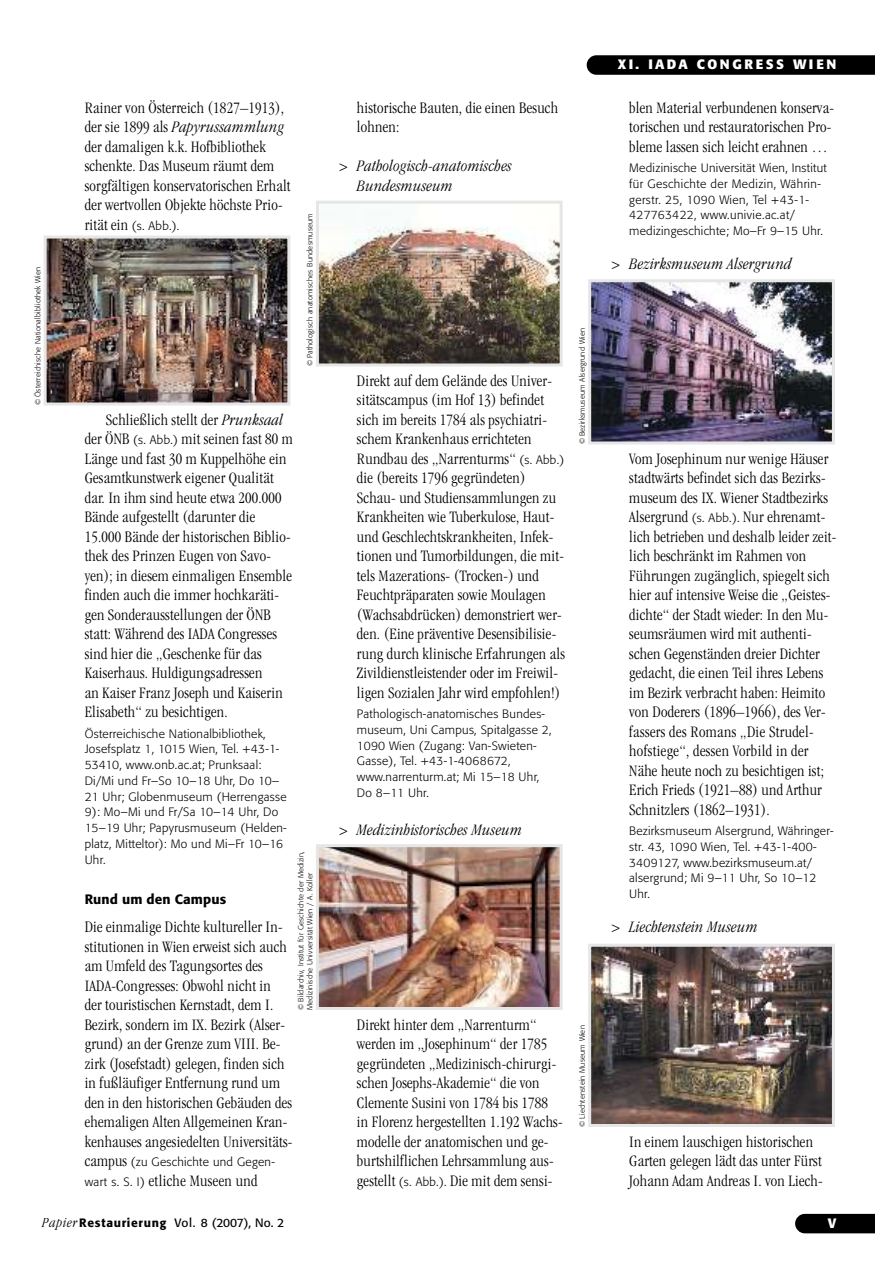
<style>
.page{position:relative;width:893px;height:1263px;background:#fff}
.page>*{position:absolute;margin:0;border:0;box-sizing:border-box;transform-origin:0 0}
.t1{font:300 condensed 16.5px/19.5px "Garamond";letter-spacing:.015em;color:#000}
.t2{font:italic 300 condensed 16.5px/19.5px "Garamond";letter-spacing:.02em;color:#000}
.t3{font:700 13.5px "Formata";letter-spacing:.185em;color:#fff}
.t4{font:500 13.5px "Formata";letter-spacing:.01em;color:#000}
.t5{font:300 12px/15.8px "Formata";letter-spacing:.025em;color:#000}
.t6{font:12px "Formata";letter-spacing:-.005em;color:#000}
.t7{font:300 7.5px/9.3px "Formata";letter-spacing:.025em;color:#000}
.s1{font-style:italic}
.s2{font-family:"Garamond";font-stretch:condensed;font-size:16.5px}
.s3{font-family:"Formata";font-stretch:normal;font-size:12px}
.s4{font-style:normal}
.s5{font-family:"Garamond";font-weight:300;font-style:italic;font-stretch:condensed;font-size:14.25px}
.s6{font-weight:500}
</style>
<div class="page">
<svg style="left:586px;top:55px;width:288px;height:20px;background:#080808"></svg>
<div style="left:795px;top:1214px;width:79px;height:19px;background:#000"></div>
<img style="left:48px;top:240px;width:238px;height:161px">
<div style="left:44px;top:236px;width:246px;height:169px;border:3px solid #e6e6e6"></div>
<img style="left:320px;top:848px;width:238px;height:158px">
<div style="left:316px;top:844px;width:246px;height:166px;border:3px solid #e6e6e6"></div>
<img style="left:320px;top:227px;width:238px;height:135px">
<div style="left:316px;top:201px;width:246px;height:165px;border:3px solid #e6e6e6"></div>
<img style="left:592px;top:948px;width:238px;height:175px">
<div style="left:588px;top:944px;width:246px;height:183px;border:3px solid #e6e6e6"></div>
<img style="left:592px;top:283px;width:238px;height:157px">
<div style="left:588px;top:279px;width:246px;height:165px;border:3px solid #e6e6e6"></div>
<p class="t7" style="left:33px;top:405px;width:140px;rotate:-90deg">© Österreichische Nationalbibliothek Wien</p>
<p class="t1" style="left:85px;top:99px;width:207px">Rainer von Österreich (1827–1913), der sie 1899 als <span class="s1">Papyrussammlung </span>der damaligen k.k. Hofbibliothek schenkte. Das Museum räumt dem sorgfältigen konservatorischen Erhalt der wertvollen Objekte höchste Prio-</p>
<p class="t5" style="left:85px;top:219px;width:96px"><span class="s2">rität ein</span> (s. Abb.).</p>
<p class="t7" style="left:306px;top:366px;width:155px;rotate:-90deg">© Pathologisch anatomisches Bundesmuseum</p>
<p class="t1" style="left:85px;top:411px;width:210px;text-indent:21px">Schließlich stellt der <span class="s1">Prunksaal </span>der ÖNB <span class="s3">(s. Abb.)</span> mit seinen fast 80 m Länge und fast 30 m Kuppelhöhe ein Gesamtkunstwerk eigener Qualität dar. In ihm sind heute etwa 200.000<br>Bände aufgestellt (darunter die 15.000 Bände der historischen Biblio&shy;thek des Prinzen Eugen von Savo&shy;yen); in diesem einmaligen Ensemble finden auch die immer hochkaräti&shy;gen Sonderausstellungen der ÖNB statt: Während des IADA Congresses sind hier die „Geschenke für das Kaiserhaus. Huldigungsadressen<br>an Kaiser Franz Joseph und Kaiserin Elisabeth“ zu besichtigen.</p>
<p class="t5" style="left:85px;top:726px;width:203px">Österreichische Nationalbibliothek,<br>Josefsplatz 1, 1015 Wien, Tel. +43-1-<br>53410, www.onb.ac.at; Prunksaal:<br>Di/Mi und Fr–So 10–18 Uhr, Do 10–<br>21 Uhr; Globenmuseum (Herrengasse<br>9): Mo–Mi und Fr/Sa 10–14 Uhr, Do<br>15–19 Uhr; Papyrusmuseum (Helden&shy;platz, Mitteltor): Mo und Mi–Fr 10–16<br>Uhr.</p>
<p class="t4" style="left:85px;top:893px;width:143px">Rund um den Campus</p>
<p class="t1" style="left:85px;top:918px;width:209px">Die einmalige Dichte kultureller In&shy;stitutionen in Wien erweist sich auch am Umfeld des Tagungsortes des IADA-Congresses: Obwohl nicht in<br>der touristischen Kernstadt, dem I.<br>Bezirk, sondern im IX. Bezirk (Alser&shy;grund) an der Grenze zum VIII. Be&shy;zirk (Josefstadt) gelegen, finden sich in fußläufiger Entfernung rund um den in den historischen Gebäuden des ehemaligen Alten Allgemeinen Kran&shy;kenhauses angesiedelten Universitäts-</p>
<p class="t5" style="left:85px;top:1155px;width:192px"><span class="s2">campus</span> (zu Geschichte und Gegen-</p>
<p class="t1" style="left:85px;top:1171px;width:174px"><span class="s3">wart s. S. I)</span> etliche Museen und</p>
<p class="t7" style="left:296px;top:1010px;width:160px;rotate:-90deg">© Bildarchiv, Institut für Geschichte der Medizin,<br>Medizinische Univversität Wien / A. Koller</p>
<p class="t1" style="left:357px;top:99px;width:202px">historische Bauten, die einen Besuch lohnen:</p>
<p class="t2" style="left:357px;top:158px;width:156px;text-indent:-18px"><span class="s4">&gt;</span> Pathologisch-anatomisches<br>Bundesmuseum</p>
<p class="t1" style="left:357px;top:372px;width:209px">Direkt auf dem Gelände des Univer&shy;sitätscampus (im Hof 13) befindet sich im bereits 1784 als psychiatri&shy;schem Krankenhaus errichteten Rundbau des „Narrenturms“ <span class="s3">(s. Abb.) </span>die (bereits 1796 gegründeten)<br>Schau- und Studiensammlungen zu Krankheiten wie Tuberkulose, Haut&shy;und Geschlechtskrankheiten, Infek&shy;tionen und Tumorbildungen, die mit&shy;tels Mazerations- (Trocken-) und Feuchtpräparaten sowie Moulagen (Wachsabdrücken) demonstriert wer&shy;den. (Eine präventive Desensibilisie&shy;rung durch klinische Erfahrungen als Zivildienstleistender oder im Freiwil&shy;ligen Sozialen Jahr wird empfohlen!)</p>
<p class="t5" style="left:357px;top:707px;width:196px">Pathologisch-anatomisches Bundes&shy;museum, Uni Campus, Spitalgasse 2,<br>1090 Wien (Zugang: Van-Swieten-<br>Gasse), Tel. +43-1-4068672, www.narrenturm.at; Mi 15–18 Uhr,<br>Do 8–11 Uhr.</p>
<p class="t2" style="left:338px;top:821px;width:185px"><span class="s4">&gt;</span> Medizinhistorisches Museum</p>
<p class="t7" style="left:578px;top:444px;width:118px;rotate:-90deg">© Bezirksmuseum Alsergrund Wien</p>
<p class="t3" style="left:617px;top:57px;width:220px">XI. IADA CONGRESS WIEN</p>
<p class="t1" style="left:629px;top:99px;width:206px">blen Material verbundenen konserva&shy;torischen und restauratorischen Pro&shy;bleme lassen sich leicht erahnen …</p>
<p class="t5" style="left:629px;top:161px;width:199px">Medizinische Universität Wien, Institut für Geschichte der Medizin, Währin&shy;gerstr. 25, 1090 Wien, Tel +43-1- 427763422, www.univie.ac.at/ medizingeschichte; Mo–Fr 9–15 Uhr.</p>
<p class="t2" style="left:610px;top:255px;width:182px"><span class="s4">&gt;</span> Bezirksmuseum Alsergrund</p>
<p class="t1" style="left:629px;top:450px;width:209px">Vom Josephinum nur wenige Häuser stadtwärts befindet sich das Bezirks&shy;museum des IX. Wiener Stadtbezirks Alsergrund <span class="s3">(s. Abb.).</span> Nur ehrenamt&shy;lich betrieben und deshalb leider zeit&shy;lich beschränkt im Rahmen von Führungen zugänglich, spiegelt sich hier auf intensive Weise die „Geistes&shy;dichte“ der Stadt wieder: In den Mu&shy;seumsräumen wird mit authenti&shy;schen Gegenständen dreier Dichter gedacht, die einen Teil ihres Lebens im Bezirk verbracht haben: Heimito von Doderers (1896–1966), des Ver&shy;fassers des Romans „Die Strudel&shy;hofstiege“, dessen Vorbild in der Nähe heute noch zu besichtigen ist; Erich Frieds (1921–88) und Arthur Schnitzlers (1862–1931).</p>
<p class="t5" style="left:629px;top:824px;width:206px">Bezirksmuseum Alsergrund, Währinger&shy;str. 43, 1090 Wien, Tel. +43-1-400-<br>3409127, www.bezirksmuseum.at/ alsergrund; Mi 9–11 Uhr, So 10–12<br>Uhr.</p>
<p class="t2" style="left:610px;top:918px;width:148px"><span class="s4">&gt;</span> Liechtenstein Museum</p>
<p class="t1" style="left:357px;top:1015px;width:207px">Direkt hinter dem „Narrenturm“ werden im „Josephinum“ der 1785 gegründeten „Medizinisch-chirurgi&shy;schen Josephs-Akademie“ die von Clemente Susini von 1784 bis 1788 in Florenz hergestellten 1.192 Wachs&shy;modelle der anatomischen und ge&shy;burtshilflichen Lehrsammlung aus&shy;gestellt <span class="s3">(s. Abb.).</span> Die mit dem sensi-</p>
<p class="t7" style="left:578px;top:1127px;width:103px;rotate:-90deg">© Liechtenstein Museum Wien</p>
<p class="t1" style="left:629px;top:1132px;width:195px">In einem lauschigen historischen<br>Garten gelegen lädt das unter Fürst<br>Johann Adam Andreas I. von Liech-</p>
<p class="t6" style="left:42px;top:1218px;width:244px"><span class="s5">Papier</span><span class="s6">Restaurierung</span> Vol. 8 (2007), No. 2</p>
<p class="t3" style="left:827px;top:1215px;width:10px">V</p>
</div>
